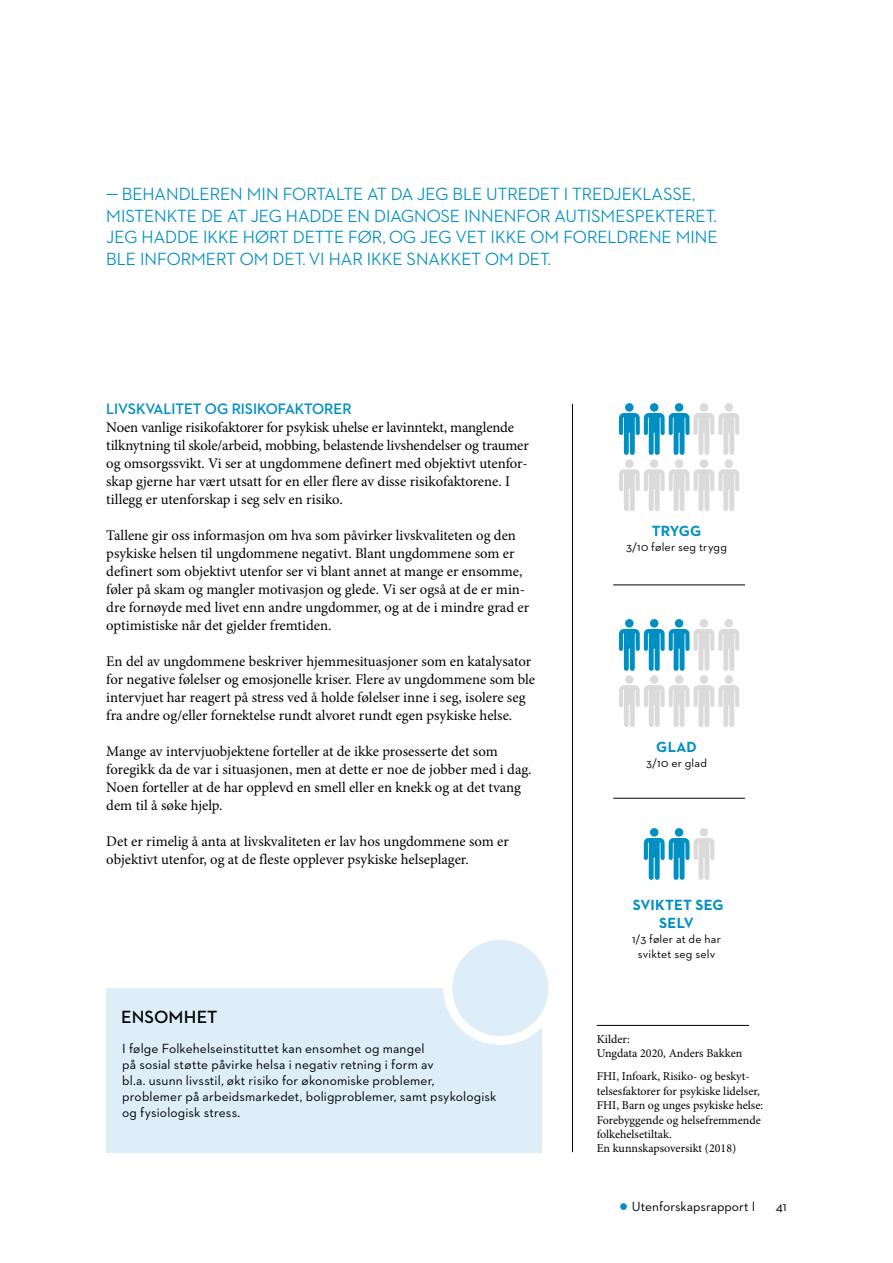
<style>
.page{position:relative;width:893px;height:1263px;background:#fff}
.page>*{position:absolute;margin:0;border:0;box-sizing:border-box;transform-origin:0 0}
.t1{font:500 18px/21.6px "Neutraface 2 Display";color:#008fc3}
.t2{font:600 18px "Neutraface 2 Text";letter-spacing:.005em;color:#000}
.t3{font:700 15.45px "Neutraface 2 Display";color:#008fc3}
.t4{font:700 15px/18px "Neutraface 2 Text";letter-spacing:.01em;color:#008fc3;text-align:center}
.t5{font:14.7px/18px "Minion Pro";letter-spacing:-.005em;color:#000}
.t6{font:13.5px/16.2px "Neutraface 2 Text";letter-spacing:.01em;color:#000}
.t7{font:12px/14.4px "Minion Pro";color:#000}
.t8{font:12px/15px "Neutraface 2 Text";letter-spacing:.015em;color:#000;text-align:center}
</style>
<div class="page">
<div style="left:620px;top:1203px;width:7px;height:7px;background:#008fc3;border-radius:50%"></div>
<hr style="left:572px;top:404px;width:1px;height:748px;background:#000">
<div style="left:625px;top:403px;width:9px;height:9px;background:#008fc3;border-radius:50%"></div>
<div style="left:625px;top:619px;width:9px;height:9px;background:#008fc3;border-radius:50%"></div>
<div style="left:625px;top:459px;width:9px;height:9px;background:#dadada;border-radius:50%"></div>
<div style="left:625px;top:675px;width:9px;height:9px;background:#dadada;border-radius:50%"></div>
<div style="left:650px;top:403px;width:8px;height:9px;background:#008fc3;border-radius:50%"></div>
<div style="left:650px;top:619px;width:8px;height:9px;background:#008fc3;border-radius:50%"></div>
<div style="left:650px;top:828px;width:8px;height:9px;background:#008fc3;border-radius:50%"></div>
<div style="left:650px;top:459px;width:8px;height:9px;background:#dadada;border-radius:50%"></div>
<div style="left:650px;top:675px;width:8px;height:9px;background:#dadada;border-radius:50%"></div>
<div style="left:675px;top:403px;width:8px;height:9px;background:#008fc3;border-radius:50%"></div>
<div style="left:675px;top:619px;width:8px;height:9px;background:#008fc3;border-radius:50%"></div>
<div style="left:675px;top:828px;width:8px;height:9px;background:#008fc3;border-radius:50%"></div>
<div style="left:675px;top:459px;width:8px;height:9px;background:#dadada;border-radius:50%"></div>
<div style="left:675px;top:675px;width:8px;height:9px;background:#dadada;border-radius:50%"></div>
<div style="left:700px;top:403px;width:8px;height:9px;background:#dadada;border-radius:50%"></div>
<div style="left:700px;top:619px;width:8px;height:9px;background:#dadada;border-radius:50%"></div>
<svg style="left:644px;top:838px;width:70px;height:42px"></svg>
<div style="left:700px;top:828px;width:8px;height:9px;background:#dadada;border-radius:50%"></div>
<div style="left:700px;top:459px;width:8px;height:9px;background:#dadada;border-radius:50%"></div>
<div style="left:700px;top:675px;width:8px;height:9px;background:#dadada;border-radius:50%"></div>
<svg style="left:619px;top:413px;width:120px;height:42px"></svg>
<div style="left:725px;top:403px;width:8px;height:9px;background:#dadada;border-radius:50%"></div>
<svg style="left:619px;top:629px;width:120px;height:42px"></svg>
<div style="left:725px;top:619px;width:8px;height:9px;background:#dadada;border-radius:50%"></div>
<svg style="left:619px;top:469px;width:120px;height:42px"></svg>
<div style="left:725px;top:459px;width:8px;height:9px;background:#dadada;border-radius:50%"></div>
<svg style="left:619px;top:685px;width:120px;height:42px"></svg>
<div style="left:725px;top:675px;width:8px;height:9px;background:#dadada;border-radius:50%"></div>
<hr style="left:613px;top:585px;width:132px;height:1px;background:#000">
<hr style="left:613px;top:798px;width:132px;height:1px;background:#000">
<hr style="left:597px;top:1025px;width:152px;height:1px;background:#000">
<div style="left:106px;top:988px;width:436px;height:164px;background:#ddeef8"></div>
<div style="left:448px;top:935px;width:105px;height:105px;background:#ddeef8;border-radius:50%"></div>
<div style="left:443px;top:931px;width:114px;height:114px;border:9px solid #fff;border-radius:50%"></div>
<p class="t1" style="left:106px;top:183px;width:613px">— BEHANDLEREN MIN FORTALTE AT DA JEG BLE UTREDET I TREDJEKLASSE, MISTENKTE DE AT JEG HADDE EN DIAGNOSE INNENFOR AUTISMESPEKTERET.<br>JEG HADDE IKKE HØRT DETTE FØR, OG JEG VET IKKE OM FORELDRENE MINE BLE INFORMERT OM DET. VI HAR IKKE SNAKKET OM DET.</p>
<p class="t3" style="left:106px;top:400px;width:247px">LIVSKVALITET OG RISIKOFAKTORER</p>
<p class="t5" style="left:106px;top:418px;width:424px">Noen vanlige risikofaktorer for psykisk uhelse er lavinntekt, manglende tilknytning til skole/arbeid, mobbing, belastende livshendelser og traumer og omsorgssvikt. Vi ser at ungdommene definert med objektivt utenfor&shy;skap gjerne har vært utsatt for en eller flere av disse risikofaktorene. I tillegg er utenforskap i seg selv en risiko.</p>
<p class="t5" style="left:106px;top:526px;width:424px">Tallene gir oss informasjon om hva som påvirker livskvaliteten og den psykiske helsen til ungdommene negativt. Blant ungdommene som er definert som objektivt utenfor ser vi blant annet at mange er ensomme, føler på skam og mangler motivasjon og glede. Vi ser også at de er min&shy;dre fornøyde med livet enn andre ungdommer, og at de i mindre grad er optimistiske når det gjelder fremtiden.</p>
<p class="t5" style="left:106px;top:652px;width:430px">En del av ungdommene beskriver hjemmesituasjoner som en katalysator for negative følelser og emosjonelle kriser. Flere av ungdommene som ble intervjuet har reagert på stress ved å holde følelser inne i seg, isolere seg fra andre og/eller fornektelse rundt alvoret rundt egen psykiske helse.</p>
<p class="t5" style="left:106px;top:742px;width:427px">Mange av intervjuobjektene forteller at de ikke prosesserte det som foregikk da de var i situasjonen, men at dette er noe de jobber med i dag.<br>Noen forteller at de har opplevd en smell eller en knekk og at det tvang dem til å søke hjelp.</p>
<p class="t5" style="left:106px;top:832px;width:404px">Det er rimelig å anta at livskvaliteten er lav hos ungdommene som er objektivt utenfor, og at de fleste opplever psykiske helseplager.</p>
<p class="t2" style="left:121px;top:1005px;width:98px">ENSOMHET</p>
<p class="t6" style="left:122px;top:1040px;width:376px">I følge Folkehelseinstituttet kan ensomhet og mangel<br>på sosial støtte påvirke helsa i negativ retning i form av<br>bl.a. usunn livsstil, økt risiko for økonomiske problemer, problemer på arbeidsmarkedet, boligproblemer, samt psykologisk og fysiologisk stress.</p>
<p class="t4" style="left:652px;top:522px;width:51px">TRYGG</p>
<p class="t8" style="left:626px;top:539px;width:103px">3/10 føler seg trygg</p>
<p class="t4" style="left:656px;top:738px;width:42px">GLAD</p>
<p class="t8" style="left:646px;top:755px;width:62px">3/10 er glad</p>
<p class="t4" style="left:633px;top:895px;width:92px">SVIKTET SEG<br>SELV</p>
<p class="t8" style="left:632px;top:931px;width:90px">1/3 føler at de har sviktet seg selv</p>
<p class="t7" style="left:597px;top:1032px;width:147px">Kilder:<br>Ungdata 2020, Anders Bakken</p>
<p class="t7" style="left:597px;top:1069px;width:168px">FHI, Infoark, Risiko- og beskyt&shy;telsesfaktorer for psykiske lidelser,<br>FHI, Barn og unges psykiske helse:<br>Forebyggende og helsefremmende folkehelsetiltak.<br>En kunnskapsoversikt (2018)</p>
<p class="t6" style="left:632px;top:1198px;width:125px">Utenforskapsrapport I</p>
<p class="t6" style="left:776px;top:1198px;width:12px">41</p>
</div>
